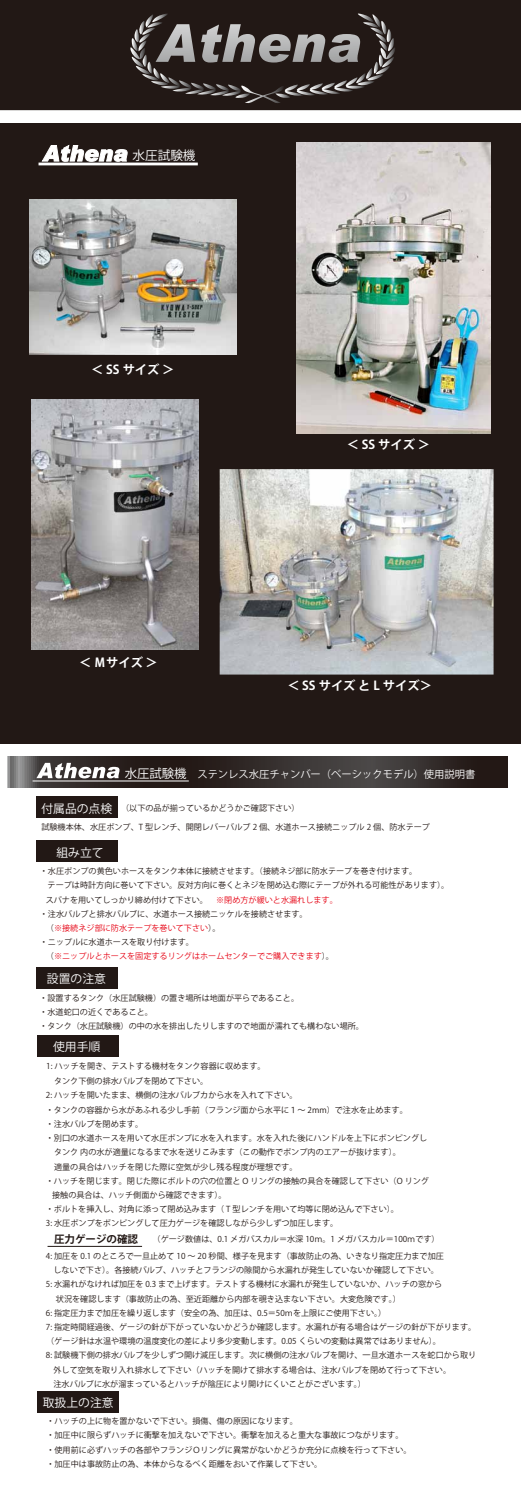
<style>
.page{position:relative;width:521px;height:1489px;background:#fff}
.page>*{position:absolute;margin:0;border:0;box-sizing:border-box;transform-origin:0 0}
.t1{font:12.6px "Koz Go Pro";color:#fff}
.t2{font:700 12.25px "Koz Go Pro";color:#fff}
.t3{font:11.81px "Koz Go Pro";color:#fff}
.t4{font:10.33px "Koz Go Pro";color:#fff}
.t5{font:8.14px/14.2px "Koz Go Pro";color:#221815}
.t6{font:8.14px "Koz Go Pro";color:#e60012}
.s1{font-size:12.34px}
.s2{font-size:11.81px;color:#fff}
.s3{color:#e60012}
.s4{color:#221815}
.s5{font-size:8.84px;color:#221815}
.s6{font-weight:700;font-size:10.5px}
</style>
<div class="page">
<div style="left:0;top:0;width:521px;height:110px;background:#221815"></div>
<svg style="left:130px;top:14px;width:265px;height:89px"></svg>
<div style="left:36px;top:796px;width:82px;height:22px;background:#221815"></div>
<div style="left:36px;top:840px;width:82px;height:22px;background:#221815"></div>
<div style="left:36px;top:967px;width:82px;height:21px;background:#221815"></div>
<div style="left:37px;top:1035px;width:81px;height:21px;background:#221815"></div>
<div style="left:37px;top:1390px;width:82px;height:22px;background:#221815"></div>
<hr style="left:48px;top:1245px;width:94px;height:1px;background:#221815">
<svg style="left:7px;top:756px;width:500px;height:31px;background:#393231"></svg>
<svg style="left:36px;top:762px;width:83px;height:16px"></svg>
<div style="left:0;top:123px;width:521px;height:620px;background:#221815"></div>
<img style="left:29px;top:199px;width:207px;height:155px">
<img style="left:296px;top:143px;width:194px;height:291px">
<img style="left:31px;top:399px;width:168px;height:250px">
<img style="left:220px;top:469px;width:273px;height:205px">
<svg style="left:41px;top:144px;width:87px;height:18px"></svg>
<hr style="left:39px;top:162px;width:159px;height:3px;background:#fff">
<h1 class="t1" style="left:133px;top:148px;width:64px">水圧試験機</h1>
<h2 class="t2" style="left:91px;top:361px;width:85px">＜ SS サイズ ＞</h2>
<h2 class="t2" style="left:79px;top:654px;width:80px">＜ Ｍサイズ ＞</h2>
<h2 class="t2" style="left:347px;top:436px;width:85px">＜ SS サイズ ＞</h2>
<h2 class="t2" style="left:287px;top:678px;width:146px">＜ SS サイズ と L サイズ＞</h2>
<p class="t4" style="left:125px;top:767px;width:352px"><span class="s1">水圧試験機</span> ステンレス水圧チャンバー（ベーシックモデル）使用説明書</p>
<p class="t5" style="left:41px;top:801px;width:260px"><span class="s2">付属品の点検</span> （以下の品が揃っているかどうかご確認下さい）</p>
<p class="t5" style="left:41px;top:820px;width:390px">試験機本体、水圧ポンプ、T 型レンチ、開閉レバーバルブ 2 個、水道ホース接続ニップル 2 個、防水テープ</p>
<h3 class="t3" style="left:42px;top:844px;width:63px">　 組み立て</h3>
<p class="t5" style="left:40px;top:864px;width:379px">・水圧ポンプの黄色いホースをタンク本体に接続させます。（接続ネジ部に防水テープを巻き付けます。</p>
<p class="t5" style="left:48px;top:878px;width:403px">テープは時計方向に巻いて下さい。反対方向に巻くとネジを閉め込む際にテープが外れる可能性があります）。</p>
<p class="t5" style="left:46px;top:892px;width:294px">スパナを用いてしっかり締め付けて下さい。　<span class="s3">※閉め方が緩いと水漏れします。</span></p>
<p class="t5" style="left:40px;top:906px;width:269px">・注水バルブと排水バルブに、水道ホース接続ニッケルを接続させます。</p>
<p class="t6" style="left:42px;top:922px;width:180px"><span class="s4">　（</span>※接続ネジ部に防水テープを巻いて下さい<span class="s4">）。</span></p>
<p class="t5" style="left:40px;top:935px;width:156px">・ニップルに水道ホースを取り付けます。</p>
<p class="t6" style="left:42px;top:951px;width:294px"><span class="s4">　（</span>※ニップルとホースを固定するリングはホームセンターでご購入できます<span class="s4">）。</span></p>
<h3 class="t3" style="left:47px;top:971px;width:69px">設置の注意<span class="s5">　</span></h3>
<p class="t5" style="left:39px;top:990px;width:326px">・設置するタンク（水圧試験機）の置き場所は地面が平らであること。<br>・水道蛇口の近くであること。<br>・タンク（水圧試験機）の中の水を排出したりしますので地面が濡れても構わない場所。</p>
<h3 class="t3" style="left:53px;top:1039px;width:49px">使用手順</h3>
<p class="t5" style="left:42px;top:1058px;width:225px;line-height:15.1px;text-indent:4px">1: ハッチを開き、テストする機材をタンク容器に収めます。　 タンク下側の排水バルブを閉めて下さい。</p>
<p class="t5" style="left:46px;top:1088px;width:253px">2: ハッチを開いたまま、横側の注水バルブカから水を入れて下さい。</p>
<p class="t5" style="left:46px;top:1102px;width:363px">・タンクの容器から水があふれる少し手前（フランジ面から水平に１～ 2mm）で注水を止めます。</p>
<p class="t5" style="left:46px;top:1116px;width:99px">・注水バルブを閉めます。</p>
<p class="t5" style="left:46px;top:1131px;width:383px">・別口の水道ホースを用いて水圧ポンプに水を入れます。水を入れた後にハンドルを上下にポンピングし</p>
<p class="t5" style="left:42px;top:1145px;width:360px">　 タンク 内の水が適量になるまで水を送りこみます（この動作でポンプ内のエアーが抜けます）。</p>
<p class="t5" style="left:42px;top:1159px;width:257px">　 適量の具合はハッチを閉じた際に空気が少し残る程度が理想です。</p>
<p class="t5" style="left:46px;top:1173px;width:385px">・ハッチを閉じます。閉じた際にボルトの穴の位置と O リングの接触の具合を確認して下さい（O リング</p>
<p class="t5" style="left:42px;top:1187px;width:186px">　 接触の具合は、ハッチ側面から確認できます）。</p>
<p class="t5" style="left:46px;top:1202px;width:355px">・ボルトを挿入し、対角に添って閉め込みます（ T 型レンチを用いて均等に閉め込んで下さい）。</p>
<p class="t5" style="left:46px;top:1216px;width:294px">3: 水圧ポンプをポンピングして圧力ゲージを確認しながら少しずつ加圧します。</p>
<p class="t5" style="left:46px;top:1230px;width:399px;line-height:17.2px">　<span class="s6">圧力ゲージの確認　</span>　（ゲージ数値は、0.1 メガパスカル＝水深 10ｍ。1 メガパスカル＝100ｍです）<br>4: 加圧を 0.1 のところで一旦止めて 10 ～ 20 秒間、様子を見ます（事故防止の為、いきなり指定圧力まで加圧</p>
<p class="t5" style="left:53px;top:1263px;width:387px">しないで下さ）。各接続バルブ、ハッチとフランジの隙間から水漏れが発生していないか確認して下さい。</p>
<p class="t5" style="left:46px;top:1277px;width:398px">5: 水漏れがなければ加圧を 0.3 まで上げます。テストする機材に水漏れが発生していないか、ハッチの窓から</p>
<p class="t5" style="left:42px;top:1291px;width:360px">　 状況を確認します（事故防止の為、至近距離から内部を覗き込まない下さい。大変危険です。）</p>
<p class="t5" style="left:46px;top:1305px;width:342px">6: 指定圧力まで加圧を繰り返します（安全の為、加圧は、0.5＝50ｍを上限にご使用下さい。）</p>
<p class="t5" style="left:46px;top:1319px;width:432px">7: 指定時間経過後、ゲージの針が下がっていないかどうか確認します。水漏れが有る場合はゲージの針が下がります。</p>
<p class="t5" style="left:42px;top:1334px;width:400px">　（ゲージ針は水温や環境の温度変化の差により多少変動します。0.05 くらいの変動は異常ではありません）。</p>
<p class="t5" style="left:46px;top:1348px;width:432px">8: 試験機下側の排水バルブを少しずつ開け減圧します。次に横側の注水バルブを開け、一旦水道ホースを蛇口から取り</p>
<p class="t5" style="left:53px;top:1362px;width:399px">外して空気を取り入れ排水して下さい（ハッチを開けて排水する場合は、注水バルブを閉めて行って下さい。</p>
<p class="t5" style="left:53px;top:1376px;width:314px">注水バルブに水が溜まっているとハッチが陰圧により開けにくいことがございます。）</p>
<h3 class="t3" style="left:43px;top:1394px;width:72px">取扱上の注意</h3>
<p class="t5" style="left:46px;top:1414px;width:367px">・ハッチの上に物を置かないで下さい。損傷、傷の原因になります。<br>・加圧中に限らずハッチに衝撃を加えないで下さい。衝撃を加えると重大な事故につながります。・使用前に必ずハッチの各部やフランジＯリングに異常がないかどうか充分に点検を行って下さい。・加圧中は事故防止の為、本体からなるべく距離をおいて作業して下さい。</p>
</div>
